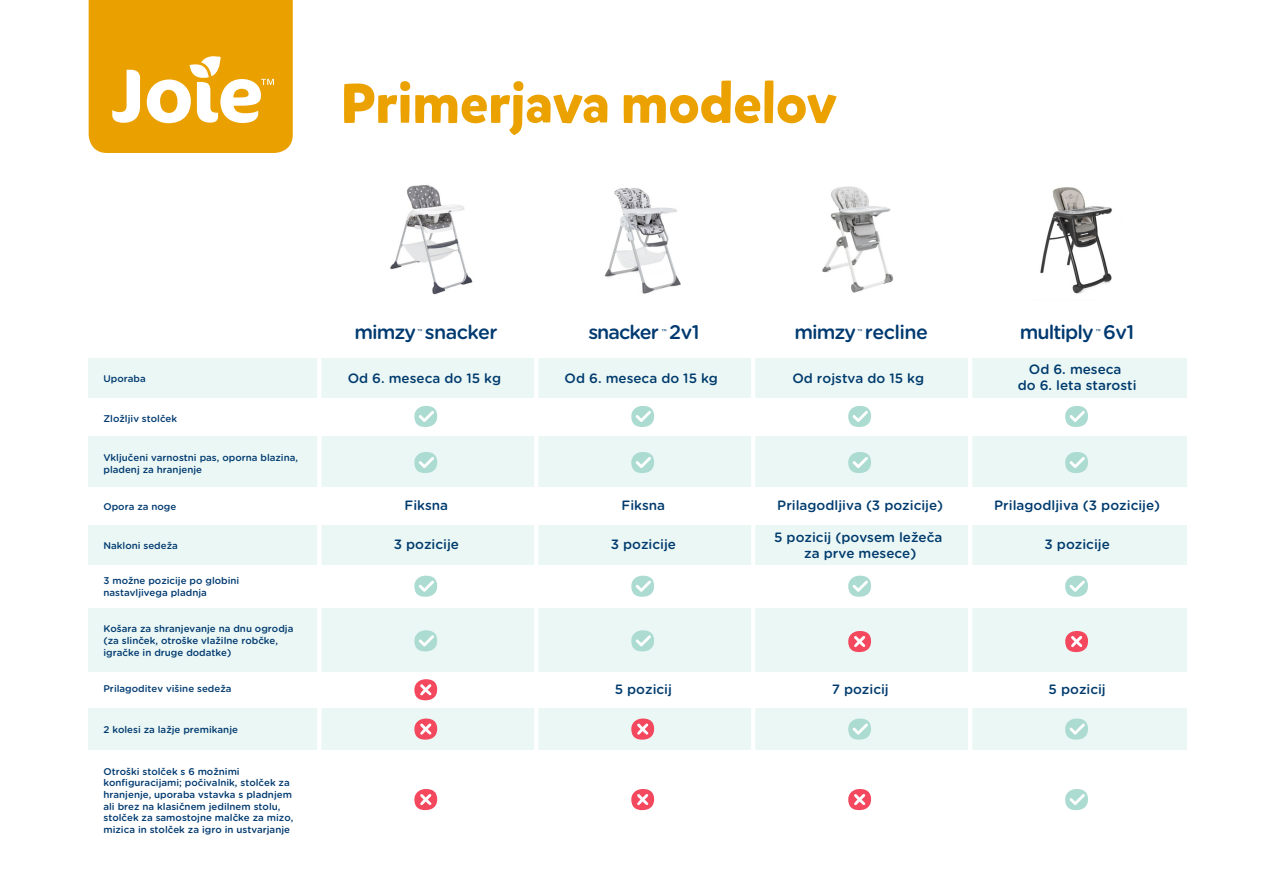
<style>
.page{position:relative;width:1263px;height:893px;background:#fff}
.page>*{position:absolute;margin:0;border:0;box-sizing:border-box;transform-origin:0 0}
.t1{font:700 55.65px "Mikado";color:#eba200}
.t2{font:500 19.65px "Gotham Rounded";letter-spacing:-.03em;color:#003a70}
.t3{font:500 19.65px "Gotham Rounded";letter-spacing:-.05em;color:#003a70}
.t4{font:500 13.5px/16.2px "Gotham Rounded";color:#003b6e;text-align:center}
.t5{font:500 9.75px/11.7px "Gotham Rounded";color:#003a70}
.t6{font:500 7.05px "Gotham Rounded";color:#003a70}
</style>
<div class="page">
<img style="left:605px;top:188px;width:76px;height:106px">
<img style="left:1040px;top:187px;width:72px;height:107px">
<svg style="left:89px;top:0;width:204px;height:153px"></svg>
<div style="left:89px;top:358px;width:1098px;height:39px;background:#ebf7f4"></div>
<div style="left:89px;top:608px;width:1098px;height:63px;background:#ebf7f4"></div>
<div style="left:89px;top:708px;width:1098px;height:42px;background:#ebf7f4"></div>
<div style="left:89px;top:525px;width:1098px;height:39px;background:#ebf7f4"></div>
<div style="left:89px;top:436px;width:1098px;height:51px;background:#ebf7f4"></div>
<hr style="left:317px;top:351px;width:4px;height:499px;background:#fff">
<hr style="left:534px;top:351px;width:4px;height:499px;background:#fff">
<div style="left:414px;top:406px;width:23px;height:21px;background:#abdbd1;border-radius:50%"></div>
<svg style="left:419px;top:411px;width:15px;height:11px"></svg>
<div style="left:414px;top:452px;width:23px;height:21px;background:#abdbd1;border-radius:50%"></div>
<svg style="left:419px;top:457px;width:15px;height:11px"></svg>
<div style="left:414px;top:576px;width:23px;height:21px;background:#abdbd1;border-radius:50%"></div>
<svg style="left:419px;top:580px;width:15px;height:12px"></svg>
<div style="left:414px;top:630px;width:23px;height:21px;background:#abdbd1;border-radius:50%"></div>
<svg style="left:419px;top:635px;width:15px;height:11px"></svg>
<img style="left:390px;top:185px;width:83px;height:110px">
<div style="left:414px;top:789px;width:23px;height:21px;background:#f3485e;border-radius:50%"></div>
<svg style="left:420px;top:794px;width:11px;height:11px"></svg>
<div style="left:414px;top:718px;width:23px;height:22px;background:#f3485e;border-radius:50%"></div>
<svg style="left:420px;top:723px;width:11px;height:12px"></svg>
<div style="left:414px;top:679px;width:23px;height:21px;background:#f3485e;border-radius:50%"></div>
<svg style="left:420px;top:684px;width:11px;height:11px"></svg>
<hr style="left:751px;top:351px;width:4px;height:499px;background:#fff">
<div style="left:631px;top:406px;width:23px;height:21px;background:#abdbd1;border-radius:50%"></div>
<svg style="left:636px;top:411px;width:15px;height:11px"></svg>
<div style="left:631px;top:452px;width:23px;height:21px;background:#abdbd1;border-radius:50%"></div>
<svg style="left:636px;top:457px;width:15px;height:11px"></svg>
<div style="left:631px;top:576px;width:23px;height:21px;background:#abdbd1;border-radius:50%"></div>
<svg style="left:636px;top:580px;width:15px;height:12px"></svg>
<div style="left:631px;top:630px;width:23px;height:21px;background:#abdbd1;border-radius:50%"></div>
<svg style="left:636px;top:635px;width:15px;height:11px"></svg>
<div style="left:631px;top:789px;width:23px;height:21px;background:#f3485e;border-radius:50%"></div>
<svg style="left:637px;top:794px;width:11px;height:11px"></svg>
<div style="left:631px;top:718px;width:23px;height:22px;background:#f3485e;border-radius:50%"></div>
<svg style="left:637px;top:723px;width:11px;height:12px"></svg>
<hr style="left:968px;top:351px;width:4px;height:499px;background:#fff">
<div style="left:1065px;top:406px;width:23px;height:21px;background:#abdbd1;border-radius:50%"></div>
<svg style="left:1069px;top:411px;width:16px;height:11px"></svg>
<div style="left:1065px;top:452px;width:23px;height:21px;background:#abdbd1;border-radius:50%"></div>
<svg style="left:1069px;top:457px;width:16px;height:11px"></svg>
<div style="left:1065px;top:576px;width:23px;height:21px;background:#abdbd1;border-radius:50%"></div>
<svg style="left:1069px;top:580px;width:16px;height:12px"></svg>
<div style="left:848px;top:406px;width:23px;height:21px;background:#abdbd1;border-radius:50%"></div>
<svg style="left:852px;top:411px;width:16px;height:11px"></svg>
<div style="left:848px;top:452px;width:23px;height:21px;background:#abdbd1;border-radius:50%"></div>
<svg style="left:852px;top:457px;width:16px;height:11px"></svg>
<div style="left:848px;top:576px;width:23px;height:21px;background:#abdbd1;border-radius:50%"></div>
<svg style="left:852px;top:580px;width:16px;height:12px"></svg>
<div style="left:848px;top:789px;width:23px;height:21px;background:#f3485e;border-radius:50%"></div>
<svg style="left:854px;top:794px;width:11px;height:11px"></svg>
<div style="left:848px;top:631px;width:23px;height:21px;background:#f3485e;border-radius:50%"></div>
<svg style="left:854px;top:636px;width:11px;height:11px"></svg>
<div style="left:848px;top:718px;width:23px;height:22px;background:#abdbd1;border-radius:50%"></div>
<svg style="left:852px;top:723px;width:16px;height:12px"></svg>
<img style="left:822px;top:186px;width:72px;height:107px">
<div style="left:1065px;top:631px;width:23px;height:21px;background:#f3485e;border-radius:50%"></div>
<svg style="left:1071px;top:636px;width:11px;height:11px"></svg>
<div style="left:1065px;top:718px;width:23px;height:22px;background:#abdbd1;border-radius:50%"></div>
<svg style="left:1069px;top:723px;width:16px;height:12px"></svg>
<div style="left:1065px;top:789px;width:23px;height:21px;background:#abdbd1;border-radius:50%"></div>
<svg style="left:1069px;top:794px;width:16px;height:11px"></svg>
<h1 class="t1" style="left:340px;top:68px;width:498px">Primerjava modelov</h1>
<p class="t5" style="left:103px;top:373px;width:44px">Uporaba</p>
<p class="t5" style="left:103px;top:412px;width:75px">Zložljiv stolček</p>
<p class="t5" style="left:103px;top:451px;width:196px">Vključeni varnostni pas, oporna blazina, pladenj za hranjenje</p>
<p class="t5" style="left:103px;top:500px;width:74px">Opora za noge</p>
<p class="t5" style="left:103px;top:539px;width:76px">Nakloni sedeža</p>
<p class="t5" style="left:103px;top:574px;width:137px">3 možne pozicije po globini nastavljivega pladnja</p>
<p class="t5" style="left:103px;top:623px;width:191px">Košara za shranjevanje na dnu ogrodja (za slinček, otroške vlažilne robčke, igračke in druge dodatke)</p>
<p class="t5" style="left:103px;top:683px;width:130px">Prilagoditev višine sedeža</p>
<p class="t5" style="left:103px;top:723px;width:136px">2 kolesi za lažje premikanje</p>
<p class="t5" style="left:103px;top:765px;width:191px">Otroški stolček s 6 možnimi konfiguracijami; počivalnik, stolček za hranjenje, uporaba vstavka s pladnjem ali brez na klasičnem jedilnem stolu, stolček za samostojne malčke za mizo, mizica in stolček za igro in ustvarjanje</p>
<h2 class="t2" style="left:354px;top:318px;width:145px">mimzy snacker</h2>
<p class="t6" style="left:417px;top:326px;width:6px">™</p>
<h2 class="t2" style="left:794px;top:318px;width:135px">mimzy recline</h2>
<h2 class="t3" style="left:588px;top:318px;width:72px">snacker</h2>
<p class="t6" style="left:662px;top:326px;width:6px">™</p>
<h2 class="t3" style="left:669px;top:318px;width:32px">2v1</h2>
<h3 class="t4" style="left:565px;top:369px;width:155px">Od 6. meseca do 15 kg</h3>
<p class="t6" style="left:857px;top:326px;width:6px">™</p>
<h3 class="t4" style="left:348px;top:369px;width:155px">Od 6. meseca do 15 kg</h3>
<h3 class="t4" style="left:792px;top:369px;width:133px">Od rojstva do 15 kg</h3>
<h3 class="t4" style="left:405px;top:496px;width:45px">Fiksna</h3>
<h3 class="t4" style="left:394px;top:536px;width:67px">3 pozicije</h3>
<h3 class="t4" style="left:621px;top:496px;width:45px">Fiksna</h3>
<h3 class="t4" style="left:611px;top:536px;width:67px">3 pozicije</h3>
<h3 class="t4" style="left:615px;top:680px;width:59px">5 pozicij</h3>
<h3 class="t4" style="left:777px;top:496px;width:167px">Prilagodljiva (3 pozicije)</h3>
<h3 class="t4" style="left:774px;top:528px;width:170px">5 pozicij (povsem ležeča za prve mesece)</h3>
<h3 class="t4" style="left:832px;top:680px;width:59px">7 pozicij</h3>
<h2 class="t3" style="left:1020px;top:318px;width:75px">multiply</h2>
<p class="t6" style="left:1096px;top:326px;width:6px">™</p>
<h2 class="t3" style="left:1103px;top:318px;width:33px">6v1</h2>
<h3 class="t4" style="left:1018px;top:360px;width:120px">Od 6. meseca<br>do 6. leta starosti</h3>
<h3 class="t4" style="left:994px;top:496px;width:167px">Prilagodljiva (3 pozicije)</h3>
<h3 class="t4" style="left:1044px;top:536px;width:67px">3 pozicije</h3>
<h3 class="t4" style="left:1048px;top:680px;width:59px">5 pozicij</h3>
</div>
